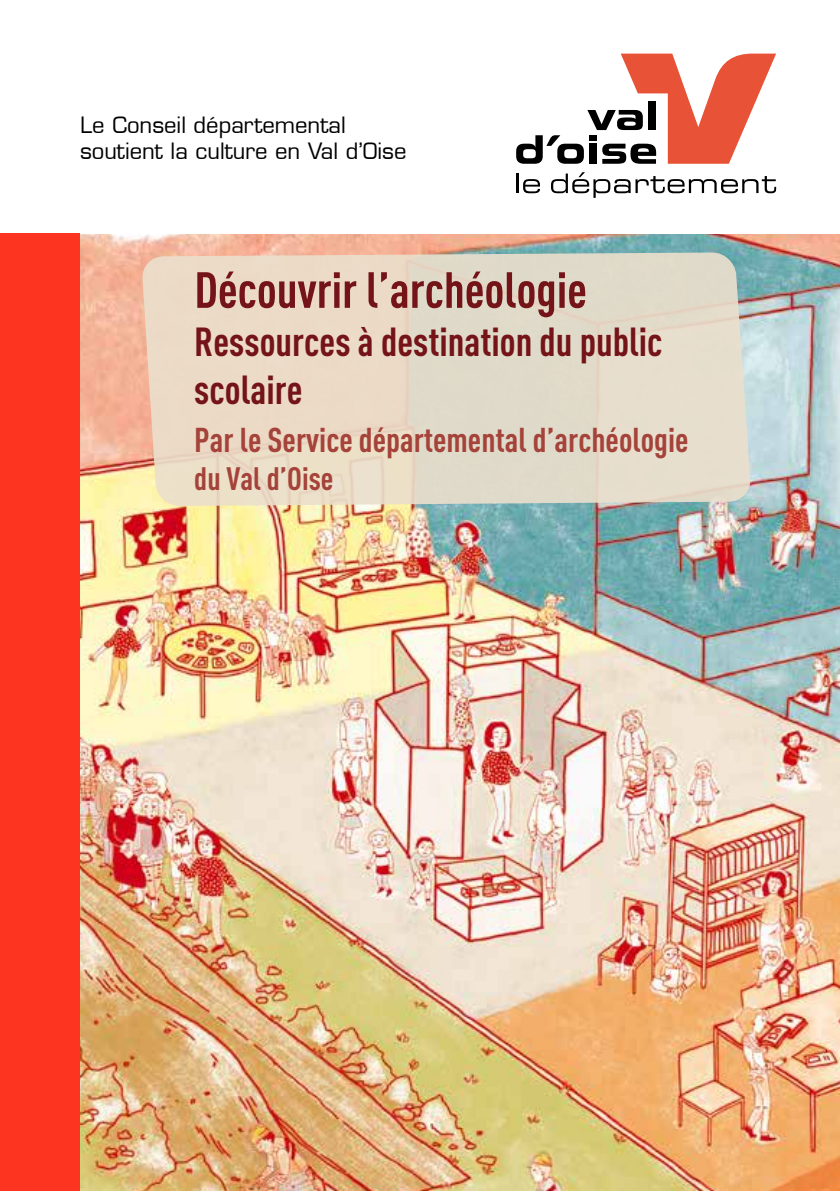
<style>
.page{position:relative;width:840px;height:1191px;background:#fff}
.page>*{position:absolute;margin:0;border:0;box-sizing:border-box;transform-origin:0 0}
.t1{font:700 50px "DIN Cond";color:#741418}
.t2{font:700 40px/48px "DIN Cond";color:#741418}
.t3{font:700 34px "DIN Cond";color:#a5433a}
.t4{font:700 32px "DIN Cond";color:#a5433a}
.t5{font:22px/26.4px "Eurostile LT";color:#000}
</style>
<div class="page">
<hr style="left:516px;top:173px;width:2px;height:20px;background:#000">
<svg style="left:523px;top:179px;width:16px;height:14px"></svg>
<svg style="left:551px;top:172px;width:224px;height:26px"></svg>
<svg style="left:516px;top:54px;width:259px;height:110px"></svg>
<img style="left:79px;top:234px;width:760px;height:957px">
<div style="left:0;top:234px;width:79px;height:957px;background:#fd341f"></div>
<svg style="left:142px;top:252px;width:608px;height:254px;background:#e6d7c4"></svg>
<p class="t5" style="left:80px;top:112px;width:328px">Le Conseil départemental soutient la culture en Val d’Oise</p>
<h1 class="t1" style="left:194px;top:259px;width:394px">Découvrir l’archéologie</h1>
<h2 class="t2" style="left:194px;top:316px;width:469px">Ressources à destination du public scolaire</h2>
<h3 class="t3" style="left:194px;top:419px;width:495px">Par le Service départemental d’archéologie</h3>
<h3 class="t4" style="left:194px;top:459px;width:141px">du Val d’Oise</h3>
</div>
